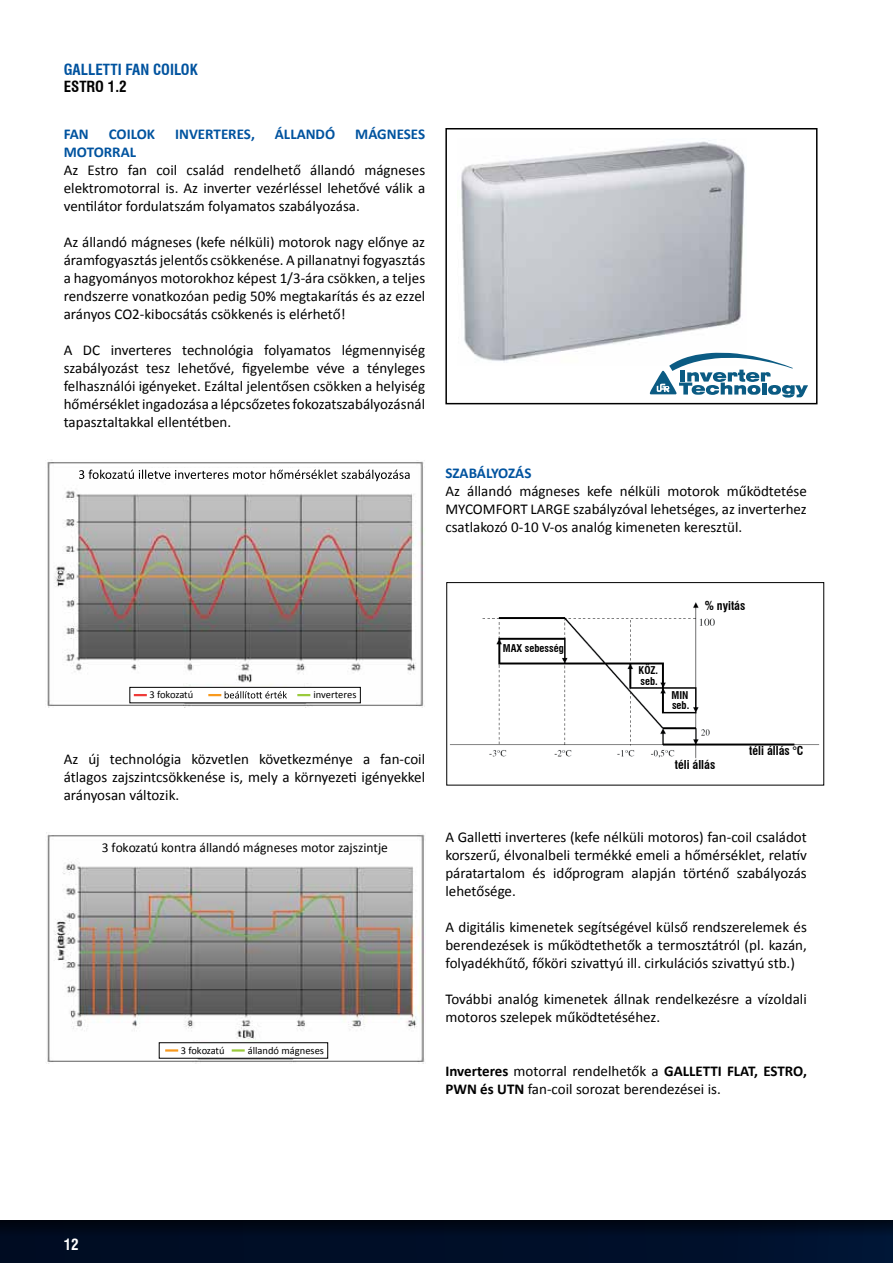
<style>
.page{position:relative;width:893px;height:1263px;background:#fff}
.page>*{position:absolute;margin:0;border:0;box-sizing:border-box;transform-origin:0 0}
.t1{font:15px/18px "Calibri";color:#000;text-align:justify}
.t2{font:700 15px "Calibri";color:#00539f}
.t3{font:700 condensed 15px "Swiss 721 BT";color:#00539f}
.t4{font:700 condensed 15px "Swiss 721 BT";color:#000}
.t5{font:700 condensed 15px "Swiss 721 BT";color:#fff}
.t6{font:13.5px "Calibri";color:#000}
.t7{font:700 condensed 12px "Swiss 721 BT";color:#000}
.t8{font:10.5px "Calibri";color:#000}
.t9{font:700 condensed 10.5px/11.1px "Swiss 721 BT";color:#000}
.s1{font-weight:700}
</style>
<div class="page">
<div style="left:0;top:1220px;width:893px;height:43px;background:#000f28"></div>
<div style="left:0;top:1220px;width:893px;height:17px;background:linear-gradient(to right,#000817,#000d23)"></div>
<img style="left:461px;top:140px;width:284px;height:223px">
<div style="left:445px;top:128px;width:372px;height:276px;border:2px solid #000"></div>
<svg style="left:650px;top:353px;width:158px;height:45px"></svg>
<img style="left:447px;top:582px;width:378px;height:204px">
<div style="left:447px;top:582px;width:377px;height:203px;border:1px solid #000"></div>
<img style="left:47px;top:834px;width:378px;height:230px">
<div style="left:149px;top:840px;width:174px;height:10px;background:#fff"></div>
<div style="left:159px;top:1043px;width:169px;height:15px;background:#fff"></div>
<div style="left:159px;top:1042px;width:169px;height:16px;border:1px solid #000"></div>
<svg style="left:165px;top:1049px;width:13px;height:2px"></svg>
<svg style="left:232px;top:1049px;width:13px;height:2px"></svg>
<img style="left:47px;top:460px;width:378px;height:248px">
<div style="left:149px;top:468px;width:174px;height:11px;background:#fff"></div>
<svg style="left:79px;top:470px;width:331px;height:11px"></svg>
<div style="left:130px;top:687px;width:230px;height:16px;background:#fff"></div>
<div style="left:130px;top:687px;width:231px;height:16px;border:1px solid #000"></div>
<svg style="left:134px;top:694px;width:13px;height:2px"></svg>
<svg style="left:297px;top:694px;width:13px;height:2px"></svg>
<svg style="left:208px;top:691px;width:79px;height:7px"></svg>
<p class="t3" style="left:64px;top:61px;width:9px">GALLETTI</p>
<p class="t3" style="left:125px;top:61px;width:9px">FAN</p>
<p class="t3" style="left:153px;top:61px;width:9px">COILOK</p>
<p class="t4" style="left:64px;top:77px;width:9px">ESTRO</p>
<p class="t4" style="left:108px;top:77px;width:20px">1.2</p>
<p class="t2" style="left:64px;top:125px;width:27px">FAN</p>
<p class="t2" style="left:109px;top:125px;width:48px">COILOK</p>
<p class="t2" style="left:175px;top:125px;width:81px">INVERTERES,</p>
<p class="t2" style="left:275px;top:125px;width:62px">ÁLLANDÓ</p>
<p class="t2" style="left:355px;top:125px;width:71px">MÁGNESES</p>
<p class="t2" style="left:64px;top:143px;width:74px">MOTORRAL</p>
<p class="t1" style="left:64px;top:160px;width:363px">Az Estro fan coil család rendelhető állandó mágneses elektromotorral is. Az inverter vezérléssel lehetővé válik a ventilátor fordulatszám folyamatos szabályozása.</p>
<p class="t1" style="left:64px;top:232px;width:363px">Az állandó mágneses (kefe nélküli) motorok nagy előnye az áramfogyasztás jelentős csökkenése. A pillanatnyi fogyasztás a hagyományos motorokhoz képest 1/3-ára csökken, a teljes rendszerre vonatkozóan pedig 50% megtakarítás és az ezzel arányos CO2-kibocsátás csökkenés is elérhető!</p>
<p class="t1" style="left:64px;top:340px;width:363px">A DC inverteres technológia folyamatos légmennyiség szabályozást tesz lehetővé, figyelembe véve a tényleges felhasználói igényeket. Ezáltal jelentősen csökken a helyiség hőmérséklet ingadozása a lépcsőzetes fokozatszabályozásnál tapasztaltakkal ellentétben.</p>
<p class="t2" style="left:445px;top:464px;width:88px">SZABÁLYOZÁS</p>
<p class="t1" style="left:445px;top:481px;width:363px">Az állandó mágneses kefe nélküli motorok működtetése MYCOMFORT LARGE szabályzóval lehetséges, az inverterhez csatlakozó 0-10 V-os analóg kimeneten keresztül.</p>
<p class="t8" style="left:149px;top:688px;width:45px">3 fokozatú</p>
<p class="t8" style="left:313px;top:688px;width:45px">inverteres</p>
<p class="t1" style="left:64px;top:749px;width:363px">Az új technológia közvetlen következménye a fan-coil átlagos zajszintcsökkenése is, mely a környezeti igényekkel arányosan változik.</p>
<p class="t6" style="left:102px;top:839px;width:288px">3 fokozatú kontra állandó mágneses motor zajszintje</p>
<p class="t8" style="left:181px;top:1044px;width:45px">3 fokozatú</p>
<p class="t8" style="left:248px;top:1044px;width:78px">állandó mágneses</p>
<p class="t9" style="left:503px;top:642px;width:63px">MAX sebesség</p>
<p class="t7" style="left:705px;top:599px;width:42px">% nyitás</p>
<p class="t9" style="left:639px;top:665px;width:21px">KÖZ. seb.</p>
<p class="t9" style="left:671px;top:690px;width:19px;line-height:9.6px">MIN seb.</p>
<p class="t7" style="left:675px;top:757px;width:42px">téli állás</p>
<p class="t7" style="left:749px;top:743px;width:56px">téli állás °C</p>
<p class="t1" style="left:445px;top:827px;width:363px">A Galletti inverteres (kefe nélküli motoros) fan-coil családot korszerű, élvonalbeli termékké emeli a hőmérséklet, relatív páratartalom és időprogram alapján történő szabályozás lehetősége.</p>
<p class="t1" style="left:445px;top:917px;width:363px">A digitális kimenetek segítségével külső rendszerelemek és berendezések is működtethetők a termosztátról (pl. kazán, folyadékhűtő, főköri szivattyú ill. cirkulációs szivattyú stb.)</p>
<p class="t1" style="left:445px;top:989px;width:363px">További analóg kimenetek állnak rendelkezésre a vízoldali motoros szelepek működtetéséhez.</p>
<p class="t1" style="left:445px;top:1061px;width:363px"><span class="s1">Inverteres</span> motorral rendelhetők a <span class="s1">GALLETTI FLAT, ESTRO,<br>PWN és UTN</span> fan-coil sorozat berendezései is.</p>
<p class="t5" style="left:64px;top:1236px;width:16px">12</p>
</div>
